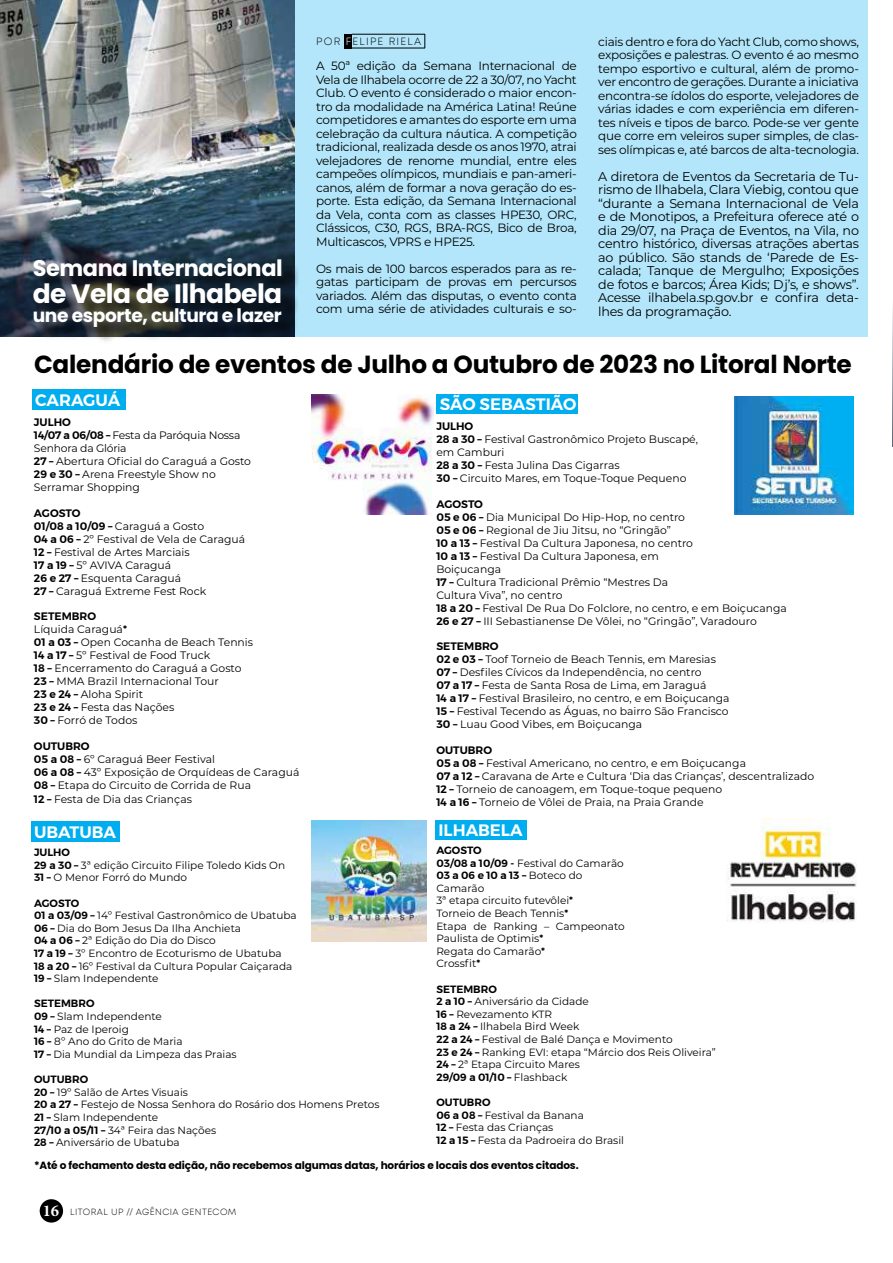
<style>
.page{position:relative;width:893px;height:1263px;background:#fff}
.page>*{position:absolute;margin:0;border:0;box-sizing:border-box;transform-origin:0 0}
.t1{font:700 26.55px "Poppins";letter-spacing:-.02em;color:#fff}
.t2{font:700 24.75px "Poppins";letter-spacing:-.01em;color:#000}
.t3{font:700 22.5px "Poppins";letter-spacing:-.02em;color:#fff}
.t4{font:700 18.6px "Poppins";letter-spacing:-.02em;color:#fff}
.t5{font:600 16.5px "Montserrat";color:#fff}
.t6{font:12.75px/13.5px "Montserrat";letter-spacing:-.02em;color:#000;text-align:justify}
.t7{font:12px/13.5px "Montserrat";letter-spacing:-.02em;color:#000;text-align:justify}
.t8{font:10.8px/12.9px "Montserrat";color:#000}
.t9{font:10.5px/12.6px "Montserrat";color:#000}
.t10{font:700 10.5px "Poppins";letter-spacing:-.01em;color:#000}
.t11{font:300 10.5px "Mont";letter-spacing:.12em;color:#000}
.t12{font:300 9px "Mont";letter-spacing:.05em;color:#000}
.s1{color:#fff}
.s2{font-weight:600}
.s3{font-family:"Minion Pro";font-weight:700;font-size:16.5px;color:#fff}
</style>
<div class="page">
<div style="left:32px;top:389px;width:93px;height:21px;background:#00aeef"></div>
<div style="left:5px;top:0;width:862px;height:337px;background:#b3e6fa"></div>
<div style="left:40px;top:1199px;width:23px;height:23px;background:#000;border-radius:50%"></div>
<hr style="left:892px;top:206px;width:1px;height:241px;background:#010a22">
<img style="left:311px;top:821px;width:115px;height:120px">
<img style="left:727px;top:819px;width:130px;height:104px">
<img style="left:311px;top:394px;width:123px;height:120px">
<img style="left:735px;top:396px;width:118px;height:119px">
<img style="left:0;top:0;width:295px;height:116px">
<img style="left:0;top:116px;width:295px;height:221px">
<div style="left:36px;top:260px;width:264px;height:86px;background:#000;opacity:.75"></div>
<div style="left:345px;top:34px;width:7px;height:14px;background:#000"></div>
<hr style="left:352px;top:34px;width:73px;height:1px;background:#000">
<hr style="left:352px;top:48px;width:73px;height:1px;background:#000">
<svg style="left:425px;top:34px;width:1px;height:14px"></svg>
<div style="left:31px;top:821px;width:88px;height:21px;background:#00aeef"></div>
<div style="left:435px;top:820px;width:91px;height:19px;background:#00aeef"></div>
<div style="left:436px;top:394px;width:142px;height:20px;background:#00aeef"></div>
<h3 class="t3" style="left:33px;top:255px;width:251px">Semana Internacional</h3>
<h1 class="t1" style="left:33px;top:278px;width:251px">de Vela de Ilhabela</h1>
<h3 class="t4" style="left:33px;top:305px;width:251px">une esporte, cultura e lazer</h3>
<p class="t11" style="left:316px;top:35px;width:107px">POR <span class="s1">F</span>ELIPE RIELA</p>
<p class="t7" style="left:316px;top:59px;width:262px">A 50ª edição da Semana Internacional de Vela de Ilhabela ocorre de 22 a 30/07, no Yacht Club. O evento é considerado o maior encon&shy;tro da modalidade na América Latina! Reúne competidores e amantes do esporte em uma celebração da cultura náutica. A competição tradicional, realizada desde os anos 1970, atrai velejadores de renome mundial, entre eles campeões olímpicos, mundiais e pan-ameri&shy;canos, além de formar a nova geração do es&shy;porte. Esta edição, da Semana Internacional da Vela, conta com as classes HPE30, ORC, Clássicos, C30, RGS, BRA-RGS, Bico de Broa, Multicascos, VPRS e HPE25.</p>
<p class="t7" style="left:316px;top:262px;width:262px">Os mais de 100 barcos esperados para as re&shy;gatas participam de provas em percursos variados. Além das disputas, o evento conta com uma série de atividades culturais e so-</p>
<p class="t7" style="left:598px;top:34px;width:262px">ciais dentro e fora do Yacht Club, como shows, exposições e palestras. O evento é ao mesmo tempo esportivo e cultural, além de promo&shy;ver encontro de gerações. Durante a iniciativa encontra-se ídolos do esporte, velejadores de várias idades e com experiência em diferen&shy;tes níveis e tipos de barco. Pode-se ver gente que corre em veleiros super simples, de clas&shy;ses olímpicas e, até barcos de alta-tecnologia.</p>
<p class="t6" style="left:598px;top:169px;width:262px">A diretora de Eventos da Secretaria de Tu&shy;rismo de Ilhabela, Clara Viebig, contou que “durante a Semana Internacional de Vela e de Monotipos, a Prefeitura oferece até o dia 29/07, na Praça de Eventos, na Vila, no centro histórico, diversas atrações abertas ao público. São stands de ‘Parede de Es&shy;calada; Tanque de Mergulho; Exposições de fotos e barcos; Área Kids; Dj’s, e shows”.<br>Acesse ilhabela.sp.gov.br e confira deta&shy;lhes da programação.</p>
<h2 class="t2" style="left:34px;top:350px;width:819px">Calendário de eventos de Julho a Outubro de 2023 no Litoral Norte</h2>
<h3 class="t5" style="left:35px;top:387px;width:86px">CARAGUÁ</h3>
<p class="t8" style="left:34px;top:415px;width:219px"><span class="s2">JULHO<br>14/07 a 06/08 –</span> Festa da Paróquia Nossa<br>Senhora da Glória<br><span class="s2">27 –</span> Abertura Oficial do Caraguá a Gosto<br><span class="s2">29 e 30 –</span> Arena Freestyle Show no<br>Serramar Shopping</p>
<p class="t8" style="left:34px;top:506px;width:213px"><span class="s2">AGOSTO<br>01/08 a 10/09 –</span> Caraguá a Gosto<br><span class="s2">04 a 06 –</span> 2º Festival de Vela de Caraguá<br><span class="s2">12 –</span> Festival de Artes Marciais<br><span class="s2">17 a 19 –</span> 5º AVIVA Caraguá<br><span class="s2">26 e 27 –</span> Esquenta Caraguá<br><span class="s2">27 –</span> Caraguá Extreme Fest Rock</p>
<p class="t8" style="left:34px;top:610px;width:221px"><span class="s2">SETEMBRO<br></span>Líquida Caraguá<span class="s2">*<br>01 a 03 –</span> Open Cocanha de Beach Tennis<br><span class="s2">14 a 17 –</span> 5º Festival de Food Truck<br><span class="s2">18 –</span> Encerramento do Caraguá a Gosto<br><span class="s2">23 –</span> MMA Brazil Internacional Tour<br><span class="s2">23 e 24 –</span> Aloha Spirit<br><span class="s2">23 e 24 –</span> Festa das Nações<br><span class="s2">30 –</span> Forró de Todos</p>
<p class="t8" style="left:34px;top:739px;width:267px"><span class="s2">OUTUBRO<br>05 a 08 –</span> 6º Caraguá Beer Festival<br><span class="s2">06 a 08 –</span> 43º Exposição de Orquídeas de Caraguá<br><span class="s2">08 –</span> Etapa do Circuito de Corrida de Rua</p>
<p class="t8" style="left:34px;top:793px;width:160px"><span class="s2">12 –</span> Festa de Dia das Crianças</p>
<h3 class="t5" style="left:440px;top:391px;width:138px">SÃO SEBASTIÃO</h3>
<p class="t8" style="left:436px;top:419px;width:263px"><span class="s2">JULHO<br>28 a 30 –</span> Festival Gastronômico Projeto Buscapé, em Camburi<br><span class="s2">28 a 30 –</span> Festa Julina Das Cigarras<br><span class="s2">30 –</span> Circuito Mares, em Toque-Toque Pequeno</p>
<p class="t8" style="left:436px;top:497px;width:352px"><span class="s2">AGOSTO<br>05 e 06 –</span> Dia Municipal Do Hip-Hop, no centro<br><span class="s2">05 e 06 –</span> Regional de Jiu Jitsu, no “Gringão”<br><span class="s2">10 a 13 –</span> Festival Da Cultura Japonesa, no centro<br><span class="s2">10 a 13 –</span> Festival Da Cultura Japonesa, em<br>Boiçucanga<br><span class="s2">17 –</span> Cultura Tradicional Prêmio “Mestres Da<br>Cultura Viva”, no centro<br><span class="s2">18 a 20 –</span> Festival De Rua Do Folclore, no centro, e em Boiçucanga <span class="s2">26 e 27 –</span> III Sebastianense De Vôlei, no “Gringão”, Varadouro</p>
<p class="t8" style="left:436px;top:640px;width:295px"><span class="s2">SETEMBRO<br>02 e 03 –</span> Toof Torneio de Beach Tennis, em Maresias <span class="s2">07 –</span> Desfiles Cívicos da Independência, no centro<br><span class="s2">07 a 17 –</span> Festa de Santa Rosa de Lima, em Jaraguá<br><span class="s2">14 a 17 –</span> Festival Brasileiro, no centro, e em Boiçucanga <span class="s2">15 –</span> Festival Tecendo as Águas, no bairro São Francisco <span class="s2">30 –</span> Luau Good Vibes, em Boiçucanga</p>
<p class="t8" style="left:436px;top:743px;width:379px"><span class="s2">OUTUBRO<br>05 a 08 –</span> Festival Americano, no centro, e em Boiçucanga<br><span class="s2">07 a 12 –</span> Caravana de Arte e Cultura ‘Dia das Crianças’, descentralizado <span class="s2">12 –</span> Torneio de canoagem, em Toque-toque pequeno<br><span class="s2">14 a 16 –</span> Torneio de Vôlei de Praia, na Praia Grande</p>
<h3 class="t5" style="left:34px;top:819px;width:84px">UBATUBA</h3>
<h3 class="t5" style="left:438px;top:817px;width:86px">ILHABELA</h3>
<p class="t9" style="left:436px;top:843px;width:190px"><span class="s2">AGOSTO<br>03/08 a 10/09 -</span> Festival do Camarão<br><span class="s2">03 a 06 e 10 a 13 –</span> Boteco do<br>Camarão<br>3ª etapa circuito futevôlei<span class="s2">*<br></span>Torneio de Beach Tennis<span class="s2">*<br></span>Etapa de Ranking – Campeonato<br>Paulista de Optimis<span class="s2">*<br></span>Regata do Camarão<span class="s2">*<br></span>Crossfit<span class="s2">*</span></p>
<p class="t9" style="left:436px;top:982px;width:281px"><span class="s2">SETEMBRO<br>2 a 10 –</span> Aniversário da Cidade<br><span class="s2">16 –</span> Revezamento KTR<br><span class="s2">18 a 24 –</span> Ilhabela Bird Week<br><span class="s2">22 a 24 –</span> Festival de Balé Dança e Movimento<br><span class="s2">23 e 24 –</span> Ranking EVI: etapa “Márcio dos Reis Oliveira”<br><span class="s2">24 –</span> 2ª Etapa Circuito Mares<br><span class="s2">29/09 a 01/10 –</span> Flashback</p>
<p class="t9" style="left:436px;top:1095px;width:189px"><span class="s2">OUTUBRO<br>06 a 08 –</span> Festival da Banana<br><span class="s2">12 –</span> Festa das Crianças<br><span class="s2">12 a 15 –</span> Festa da Padroeira do Brasil</p>
<p class="t9" style="left:34px;top:846px;width:253px"><span class="s2">JULHO<br>29 a 30 –</span> 3ª edição Circuito Filipe Toledo Kids On<br><span class="s2">31 –</span> O Menor Forró do Mundo</p>
<p class="t9" style="left:34px;top:896px;width:264px"><span class="s2">AGOSTO<br>01 a 03/09 –</span> 14º Festival Gastronômico de Ubatuba <span class="s2">06 –</span> Dia do Bom Jesus Da Ilha Anchieta<br><span class="s2">04 a 06 –</span> 2ª Edição do Dia do Disco<br><span class="s2">17 a 19 –</span> 3º Encontro de Ecoturismo de Ubatuba<br><span class="s2">18 a 20 –</span> 16º Festival da Cultura Popular Caiçarada <span class="s2">19 –</span> Slam Independente</p>
<p class="t9" style="left:34px;top:997px;width:204px"><span class="s2">SETEMBRO<br>09 –</span> Slam Independente<br><span class="s2">14 –</span> Paz de Iperoig<br><span class="s2">16 –</span> 8º Ano do Grito de Maria<br><span class="s2">17 –</span> Dia Mundial da Limpeza das Praias</p>
<p class="t9" style="left:34px;top:1073px;width:347px"><span class="s2">OUTUBRO<br>20 –</span> 19º Salão de Artes Visuais<br><span class="s2">20 a 27 –</span> Festejo de Nossa Senhora do Rosário dos Homens Pretos<br><span class="s2">21 –</span> Slam Independente<br><span class="s2">27/10 a 05/11 –</span> 34ª Feira das Nações<br><span class="s2">28 –</span> Aniversário de Ubatuba</p>
<p class="t10" style="left:34px;top:1159px;width:546px">*Até o fechamento desta edição, não recebemos algumas datas, horários e locais dos eventos citados.</p>
<p class="t12" style="left:43px;top:1206px;width:195px"><span class="s3">16</span> LITORAL UP // AGÊNCIA GENTECOM</p>
</div>
